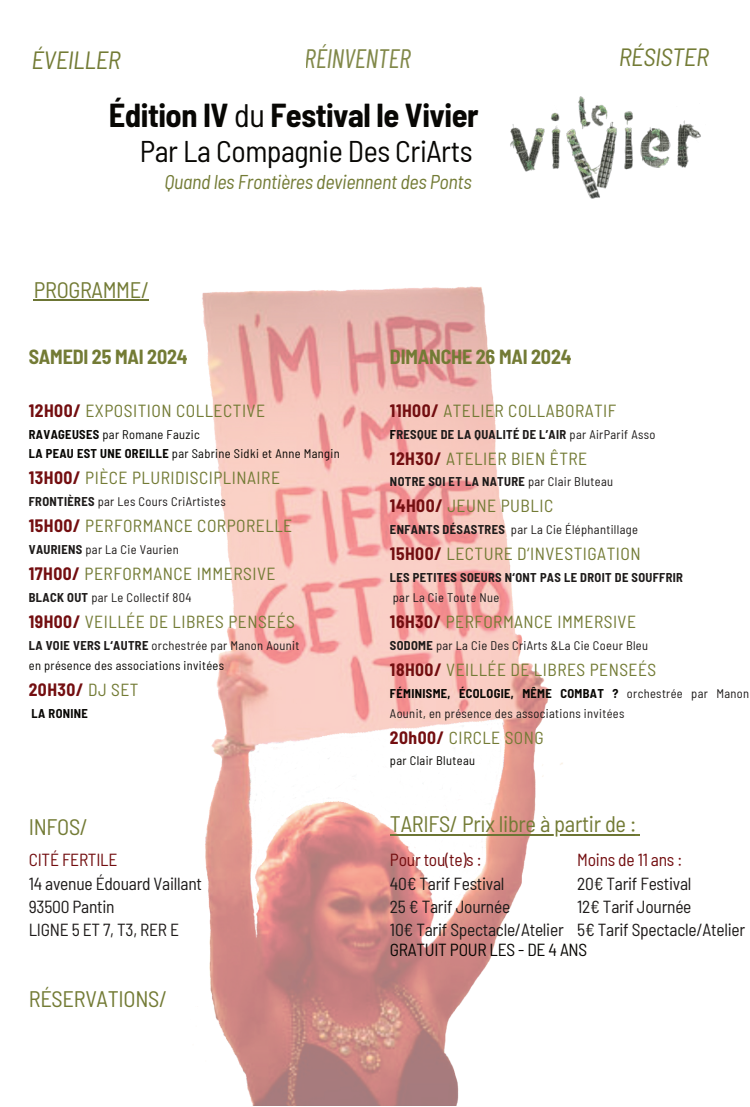
<style>
.page{position:relative;width:750px;height:1107px;background:#fff}
.page>*{position:absolute;margin:0;border:0;box-sizing:border-box;transform-origin:0 0}
.t1{font:700 semi-condensed 32.5px "Barlow";letter-spacing:-.015em;color:#080704}
.t2{font:semi-condensed 30px "Barlow";letter-spacing:-.015em;color:#080704}
.t3{font:italic 26.75px "Barlow Condensed";letter-spacing:-.015em;color:#737b35}
.t4{font:italic semi-condensed 25px "Barlow";letter-spacing:-.015em;color:#737b35}
.t5{font:semi-condensed 22.5px "Barlow";letter-spacing:-.015em;color:#737b35}
.t6{font:italic semi-condensed 20px "Barlow";letter-spacing:-.015em;color:#737b35}
.t7{font:700 semi-condensed 20px "Barlow";letter-spacing:-.01em;color:#737b35}
.t8{font:semi-condensed 17.5px "Barlow";letter-spacing:.025em;color:#737b35}
.t9{font:semi-condensed 17.5px/23.2px "Barlow";letter-spacing:-.015em;color:#1e1b1a}
.t10{font:semi-condensed 17.5px "Barlow";letter-spacing:-.015em;color:#730e10}
.t11{font:semi-condensed 17.5px "Barlow";letter-spacing:-.015em;color:#080704}
.t12{font:700 semi-condensed 17.5px "Barlow";letter-spacing:.025em;color:#730e10}
.t13{font:semi-condensed 12.5px/19.8px "Barlow";letter-spacing:.025em;color:#1e1b1a}
.t14{font:semi-condensed 12.5px/19.8px "Barlow";letter-spacing:.025em;color:#080704}
.t15{font:700 semi-condensed 12.5px "Barlow";letter-spacing:.025em;color:#1e1b1a}
.t16{font:700 semi-condensed 12.5px "Barlow";letter-spacing:.025em;color:#080704}
.s1{font-weight:400}
.s2{font-weight:700;color:#730e10}
.s3{font-weight:700}
.s4{font-weight:700;color:#1e1b1a}
.s5{color:#1e1b1a}
.s6{font-weight:400;color:#737b35}
.s7{color:#080704}
.s8{font-weight:700;color:#080704}
</style>
<div class="page">
<img style="left:510px;top:97px;width:191px;height:101px">
<img style="left:202px;top:286px;width:367px;height:819px">
<hr style="left:390px;top:834px;width:246px;height:1px;background:#6c7534">
<hr style="left:34px;top:299px;width:115px;height:2px;background:#6c7534">
<h3 class="t4" style="left:31px;top:42px;width:91px">ÉVEILLER</h3>
<h3 class="t3" style="left:305px;top:40px;width:107px">RÉINVENTER</h3>
<h3 class="t4" style="left:619px;top:39px;width:91px">RÉSISTER</h3>
<h1 class="t1" style="left:109px;top:92px;width:371px">Édition IV <span class="s1">du</span> Festival le Vivier</h1>
<h2 class="t2" style="left:140px;top:130px;width:334px">Par La Compagnie Des CriArts</h2>
<p class="t6" style="left:164px;top:167px;width:309px">Quand les Frontières deviennent des Ponts</p>
<p class="t5" style="left:34px;top:273px;width:117px">PROGRAMME/</p>
<p class="t7" style="left:29px;top:342px;width:160px">SAMEDI 25 MAI 2024</p>
<p class="t8" style="left:29px;top:398px;width:238px"><span class="s2">12H00/</span> EXPOSITION COLLECTIVE</p>
<p class="t14" style="left:29px;top:423px;width:313px"><span class="s3">RAVAGEUSES</span> par Romane Fauzic<br><span class="s3">LA PEAU EST UNE OREILLE</span> par Sabrine Sidki et Anne Mangin</p>
<p class="t8" style="left:29px;top:465px;width:253px"><span class="s2">13H00/</span> PIÈCE PLURIDISCIPLINAIRE</p>
<p class="t13" style="left:29px;top:491px;width:198px"><span class="s3">FRONTIÈRES</span> par Les Cours CriArtistes</p>
<p class="t8" style="left:29px;top:513px;width:265px"><span class="s2">15H00/</span> PERFORMANCE CORPORELLE</p>
<p class="t13" style="left:29px;top:538px;width:152px"><span class="s3">VAURIENS</span> par La Cie Vaurien</p>
<p class="t8" style="left:29px;top:561px;width:248px"><span class="s2">17H00/</span> PERFORMANCE IMMERSIVE</p>
<p class="t13" style="left:29px;top:586px;width:164px"><span class="s3">BLACK OUT</span> par Le Collectif 804</p>
<p class="t8" style="left:29px;top:609px;width:268px"><span class="s2">19H00/</span> VEILLÉE DE LIBRES PENSEÉS</p>
<p class="t14" style="left:29px;top:634px;width:272px"><span class="s4">LA VOIE VERS L‘AUTRE</span> <span class="s5">orchestrée par Manon Aounit </span>en présence des associations invitées</p>
<p class="t12" style="left:29px;top:676px;width:111px">20H30/ <span class="s6">DJ SET</span></p>
<p class="t16" style="left:32px;top:703px;width:58px">LA RONINE</p>
<p class="t5" style="left:29px;top:811px;width:61px">INFOS/</p>
<p class="t10" style="left:29px;top:847px;width:90px">CITÉ FERTILE</p>
<p class="t9" style="left:29px;top:870px;width:175px">14 avenue Édouard Vaillant<br>93500 Pantin<br>LIGNE 5 ET 7, T3, RER E</p>
<p class="t5" style="left:29px;top:982px;width:140px">RÉSERVATIONS/</p>
<p class="t7" style="left:390px;top:342px;width:183px">DIMANCHE 26 MAI 2024</p>
<p class="t8" style="left:390px;top:398px;width:228px"><span class="s2">11H00/</span> ATELIER COLLABORATIF</p>
<p class="t15" style="left:390px;top:425px;width:267px"><span class="s7">F</span>RESQUE DE LA QUALITÉ DE L’AIR <span class="s1">par AirParif Asso</span></p>
<p class="t8" style="left:390px;top:445px;width:199px"><span class="s2">12H30/</span> ATELIER BIEN ÊTRE</p>
<p class="t15" style="left:390px;top:473px;width:225px">NOTRE SOI ET LA NATURE <span class="s1">par Clair Bluteau</span></p>
<p class="t8" style="left:390px;top:493px;width:165px"><span class="s2">14H00/</span> JEUNE PUBLIC</p>
<p class="t13" style="left:390px;top:519px;width:249px"><span class="s3">ENFANTS DÉSASTRES</span> par La Cie Éléphantillage</p>
<p class="t8" style="left:390px;top:541px;width:252px"><span class="s2">15H00/</span> LECTURE D‘INVESTIGATION</p>
<p class="t15" style="left:390px;top:568px;width:295px">LES PETITES SOEURS N‘ONT PAS LE DROIT DE SOUFFRIR</p>
<p class="t13" style="left:393px;top:586px;width:108px">par La Cie Toute Nue</p>
<p class="t8" style="left:390px;top:609px;width:248px"><span class="s2">16H30/</span> PERFORMANCE IMMERSIVE</p>
<p class="t13" style="left:390px;top:634px;width:260px"><span class="s3">SODOME</span> par La Cie Des CriArts &amp;La Cie Coeur Bleu</p>
<p class="t8" style="left:390px;top:657px;width:268px"><span class="s2">18H00/</span> VEILLÉE DE LIBRES PENSEÉS</p>
<p class="t13" style="left:390px;top:682px;width:361px"><span class="s8">FÉMINISME, ÉCOLOGIE, MÊME COMBAT ?</span> orchestrée par Manon<br>Aounit, en présence des associations invitées</p>
<p class="t8" style="left:390px;top:724px;width:155px"><span class="s2">20h00/</span> CIRCLE SONG</p>
<p class="t14" style="left:390px;top:750px;width:87px">par Clair Bluteau</p>
<p class="t5" style="left:390px;top:807px;width:248px">TARIFS/ Prix libre à partir de :</p>
<p class="t10" style="left:390px;top:847px;width:93px">Pour tou(te)s :</p>
<p class="t9" style="left:390px;top:870px;width:175px">40€ Tarif Festival<br>25 € Tarif Journée<br>10€ Tarif Spectacle/Atelier</p>
<p class="t10" style="left:577px;top:847px;width:106px">Moins de 11 ans :</p>
<p class="t9" style="left:577px;top:870px;width:170px">20€ Tarif Festival<br>12€ Tarif Journée<br>5€ Tarif Spectacle/Atelier</p>
<p class="t11" style="left:390px;top:937px;width:199px">GRATUIT POUR LES - DE 4 ANS</p>
</div>
